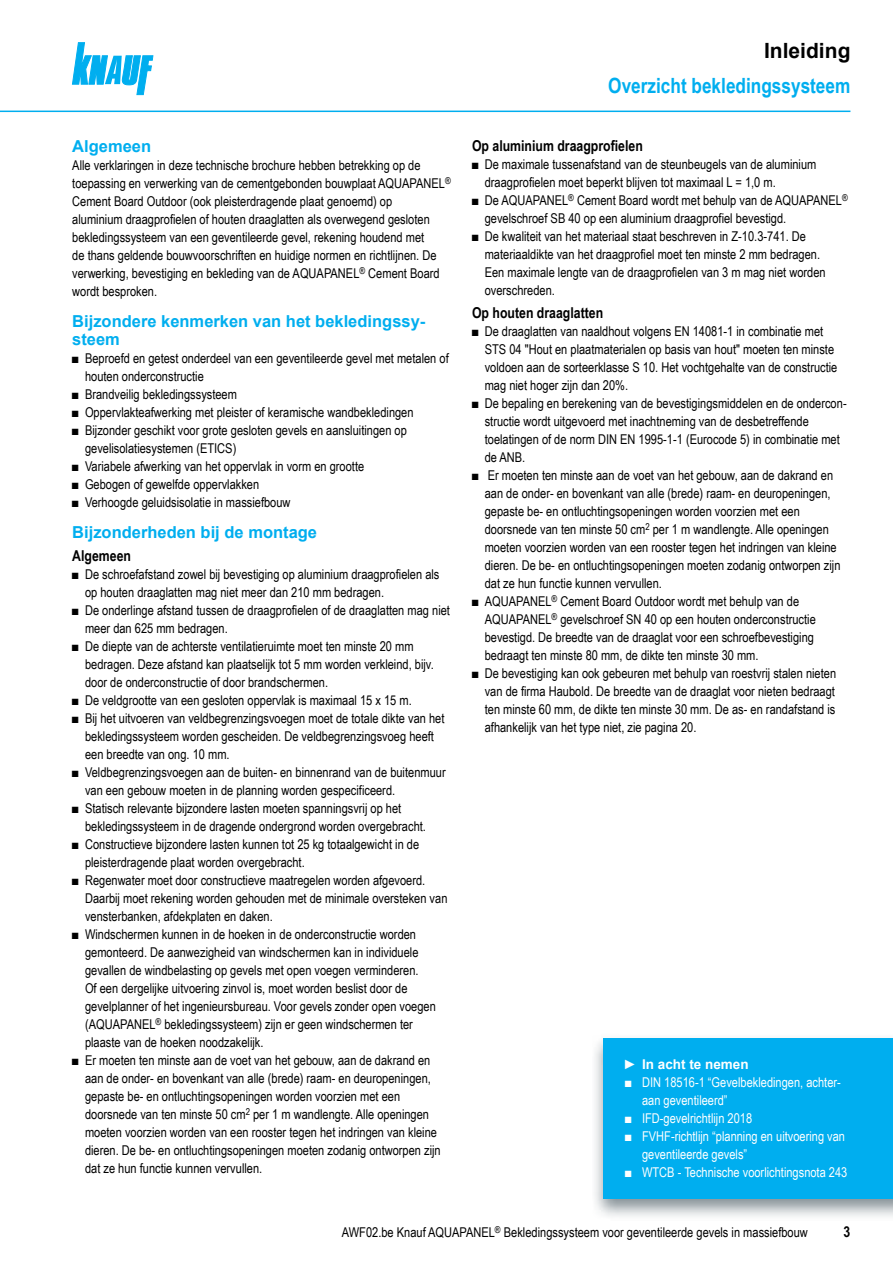
<style>
.page{position:relative;width:893px;height:1263px;background:#fff}
.page>*{position:absolute;margin:0;border:0;box-sizing:border-box;transform-origin:0 0}
.IHV_Ue2_Planung_TBr{font:700 21px "Arial Narrow";color:#00aeef}
.IHV_Ue1_Planung_TBr{font:700 21px "Arial";color:#000}
.Ue3_11cyan_TBr{font:700 16.5px/18px "Arial";color:#00aeef}
.Ue4_10schwarz_TBr{font:700 15px "Arial Narrow";color:#000}
.Text_TBr{font:13.5px/18px "Arial Narrow";color:#000}
.t1{font:13.5px/18px "Arial Narrow";color:#fff}
.t2{font:700 13.5px "Arial";color:#fff}
.t3{font:9.45px "Arial Narrow";color:#000}
.s1{font-family:"Arial Narrow"}
</style>
<div class="page">
<svg style="left:72px;top:43px;width:81px;height:52px"></svg>
<hr style="left:0;top:111px;width:850px;height:1px;background:#00aeef">
<svg style="left:595px;top:1038px;width:298px;height:179px"></svg>
<div style="left:604px;top:1038px;width:289px;height:161px;background:#00aeef"></div>
<p class="Ue3_11cyan_TBr" style="left:72px;top:138px;width:80px">Algemeen</p>
<p class="Text_TBr" style="left:72px;top:156px;width:380px">Alle verklaringen in deze technische brochure hebben betrekking op de toepassing en verwerking van de cementgebonden bouwplaat AQUAPANEL<sup>® </sup>Cement Board Outdoor (ook pleisterdragende plaat genoemd) op<br>aluminium draagprofielen of houten draaglatten als overwegend gesloten bekledingssysteem van een geventileerde gevel, rekening houdend met<br>de thans geldende bouwvoorschriften en huidige normen en richtlijnen. De verwerking, bevestiging en bekleding van de AQUAPANEL<sup>®</sup> Cement Board wordt besproken.</p>
<p class="Ue3_11cyan_TBr" style="left:72px;top:312px;width:355px">Bijzondere kenmerken van het bekledingssy&shy;steem</p>
<p class="Text_TBr" style="left:85px;top:349px;width:365px;text-indent:-13px">■ Beproefd en getest onderdeel van een geventileerde gevel met metalen of houten onderconstructie</p>
<p class="Text_TBr" style="left:72px;top:385px;width:166px">■ Brandveilig bekledingssysteem</p>
<p class="Text_TBr" style="left:72px;top:403px;width:343px">■ Oppervlakteafwerking met pleister of keramische wandbekledingen</p>
<p class="Text_TBr" style="left:85px;top:421px;width:323px;text-indent:-13px">■ Bijzonder geschikt voor grote gesloten gevels en aansluitingen op gevelisolatiesystemen (ETICS)</p>
<p class="Text_TBr" style="left:72px;top:457px;width:293px">■ Variabele afwerking van het oppervlak in vorm en grootte</p>
<p class="Text_TBr" style="left:72px;top:475px;width:188px">■ Gebogen of gewelfde oppervlakken</p>
<p class="Text_TBr" style="left:72px;top:493px;width:220px">■ Verhoogde geluidsisolatie in massiefbouw</p>
<p class="Ue3_11cyan_TBr" style="left:72px;top:523px;width:246px">Bijzonderheden bij de montage</p>
<p class="Ue4_10schwarz_TBr" style="left:72px;top:544px;width:60px">Algemeen</p>
<p class="Text_TBr" style="left:85px;top:565px;width:356px;text-indent:-13px">■ De schroefafstand zowel bij bevestiging op aluminium draagprofielen als op houten draaglatten mag niet meer dan 210 mm bedragen.</p>
<p class="Text_TBr" style="left:85px;top:601px;width:366px;text-indent:-13px">■ De onderlinge afstand tussen de draagprofielen of de draaglatten mag niet meer dan 625 mm bedragen.</p>
<p class="Text_TBr" style="left:85px;top:637px;width:350px;text-indent:-13px">■ De diepte van de achterste ventilatieruimte moet ten minste 20 mm bedragen. Deze afstand kan plaatselijk tot 5 mm worden verkleind, bijv. door de onderconstructie of door brandschermen.</p>
<p class="Text_TBr" style="left:72px;top:691px;width:341px">■ De veldgrootte van een gesloten oppervlak is maximaal 15 x 15 m.</p>
<p class="Text_TBr" style="left:85px;top:709px;width:361px;text-indent:-13px">■ Bij het uitvoeren van veldbegrenzingsvoegen moet de totale dikte van het bekledingssysteem worden gescheiden. De veldbegrenzingsvoeg heeft een breedte van ong. 10 mm.</p>
<p class="Text_TBr" style="left:85px;top:763px;width:362px;text-indent:-13px">■ Veldbegrenzingsvoegen aan de buiten- en binnenrand van de buitenmuur van een gebouw moeten in de planning worden gespecificeerd.</p>
<p class="Text_TBr" style="left:85px;top:799px;width:342px;text-indent:-13px">■ Statisch relevante bijzondere lasten moeten spanningsvrij op het bekledingssysteem in de dragende ondergrond worden overgebracht.</p>
<p class="Text_TBr" style="left:85px;top:835px;width:336px;text-indent:-13px">■ Constructieve bijzondere lasten kunnen tot 25 kg totaalgewicht in de pleisterdragende plaat worden overgebracht.</p>
<p class="Text_TBr" style="left:85px;top:871px;width:364px;text-indent:-13px">■ Regenwater moet door constructieve maatregelen worden afgevoerd.<br>Daarbij moet rekening worden gehouden met de minimale oversteken van vensterbanken, afdekplaten en daken.</p>
<p class="Text_TBr" style="left:85px;top:925px;width:352px;text-indent:-13px">■ Windschermen kunnen in de hoeken in de onderconstructie worden gemonteerd. De aanwezigheid van windschermen kan in individuele gevallen de windbelasting op gevels met open voegen verminderen.<br>Of een dergelijke uitvoering zinvol is, moet worden beslist door de gevelplanner of het ingenieursbureau. Voor gevels zonder open voegen (AQUAPANEL<sup>®</sup> bekledingssysteem) zijn er geen windschermen ter plaaste van de hoeken noodzakelijk.</p>
<p class="Text_TBr" style="left:85px;top:1051px;width:357px;text-indent:-13px">■ Er moeten ten minste aan de voet van het gebouw, aan de dakrand en aan de onder- en bovenkant van alle (brede) raam- en deuropeningen, gepaste be- en ontluchtingsopeningen worden voorzien met een doorsnede van ten minste 50 cm<sup>2</sup> per 1 m wandlengte. Alle openingen moeten voorzien worden van een rooster tegen het indringen van kleine dieren. De be- en ontluchtingsopeningen moeten zodanig ontworpen zijn dat ze hun functie kunnen vervullen.</p>
<p class="IHV_Ue1_Planung_TBr" style="left:764px;top:35px;width:88px">Inleiding</p>
<p class="IHV_Ue2_Planung_TBr" style="left:608px;top:70px;width:244px">Overzicht bekledingssysteem</p>
<p class="Ue4_10schwarz_TBr" style="left:472px;top:134px;width:172px">Op aluminium draagprofielen</p>
<p class="Text_TBr" style="left:485px;top:155px;width:333px;text-indent:-13px">■ De maximale tussenafstand van de steunbeugels van de aluminium draagprofielen moet beperkt blijven tot maximaal L = 1,0 m.</p>
<p class="Text_TBr" style="left:485px;top:191px;width:364px;text-indent:-13px">■ De AQUAPANEL<sup>®</sup> Cement Board wordt met behulp van de AQUAPANEL<sup>® </sup>gevelschroef SB 40 op een aluminium draagprofiel bevestigd.</p>
<p class="Text_TBr" style="left:485px;top:227px;width:342px;text-indent:-13px">■ De kwaliteit van het materiaal staat beschreven in Z-10.3-741. De materiaaldikte van het draagprofiel moet ten minste 2 mm bedragen.<br>Een maximale lengte van de draagprofielen van 3 m mag niet worden overschreden.</p>
<p class="Ue4_10schwarz_TBr" style="left:472px;top:302px;width:133px">Op houten draaglatten</p>
<p class="Text_TBr" style="left:485px;top:322px;width:354px;text-indent:-13px">■ De draaglatten van naaldhout volgens EN 14081-1 in combinatie met STS 04 "Hout en plaatmaterialen op basis van hout" moeten ten minste voldoen aan de sorteerklasse S 10. Het vochtgehalte van de constructie mag niet hoger zijn dan 20%.</p>
<p class="Text_TBr" style="left:485px;top:394px;width:363px;text-indent:-13px">■ De bepaling en berekening van de bevestigingsmiddelen en de ondercon&shy;structie wordt uitgevoerd met inachtneming van de desbetreffende toelatingen of de norm DIN EN 1995-1-1 (Eurocode 5) in combinatie met de ANB.</p>
<p class="Text_TBr" style="left:485px;top:466px;width:357px;text-indent:-13px">■ Er moeten ten minste aan de voet van het gebouw, aan de dakrand en aan de onder- en bovenkant van alle (brede) raam- en deuropeningen, gepaste be- en ontluchtingsopeningen worden voorzien met een doorsnede van ten minste 50 cm<sup>2</sup> per 1 m wandlengte. Alle openingen moeten voorzien worden van een rooster tegen het indringen van kleine dieren. De be- en ontluchtingsopeningen moeten zodanig ontworpen zijn dat ze hun functie kunnen vervullen.</p>
<p class="Text_TBr" style="left:485px;top:592px;width:333px;text-indent:-13px">■ AQUAPANEL<sup>®</sup> Cement Board Outdoor wordt met behulp van de AQUAPANEL<sup>®</sup> gevelschroef SN 40 op een houten onderconstructie bevestigd. De breedte van de draaglat voor een schroefbevestiging bedraagt ten minste 80 mm, de dikte ten minste 30 mm.</p>
<p class="Text_TBr" style="left:485px;top:664px;width:353px;text-align:justify;text-indent:-13px">■ De bevestiging kan ook gebeuren met behulp van roestvrij stalen nieten van de firma Haubold. De breedte van de draaglat voor nieten bedraagt ten minste 60 mm, de dikte ten minste 30 mm. De as- en randafstand is afhankelijk van het type niet, zie pagina 20.</p>
<p class="t2" style="left:625px;top:1055px;width:125px"><span class="s1">►</span> In acht te nemen</p>
<p class="t1" style="left:642px;top:1073px;width:200px;text-indent:-17px">■ DIN 18516-1 “Gevelbekledingen, achter&shy;aan geventileerd”</p>
<p class="t1" style="left:625px;top:1109px;width:129px">■ IFD-gevelrichtlijn 2018</p>
<p class="t1" style="left:642px;top:1127px;width:205px;text-indent:-17px">■ FVHF-richtlijn “planning en uitvoering van geventileerde gevels”</p>
<p class="t1" style="left:625px;top:1163px;width:224px">■ WTCB - Technische voorlichtingsnota 243</p>
<p class="t3" style="left:495px;top:1222px;width:7px">®</p>
<p class="Text_TBr" style="left:342px;top:1223px;width:468px">AWF02.be Knauf AQUAPANEL Bekledingssysteem voor geventileerde gevels in massiefbouw</p>
<p class="Ue4_10schwarz_TBr" style="left:844px;top:1221px;width:8px">3</p>
</div>
